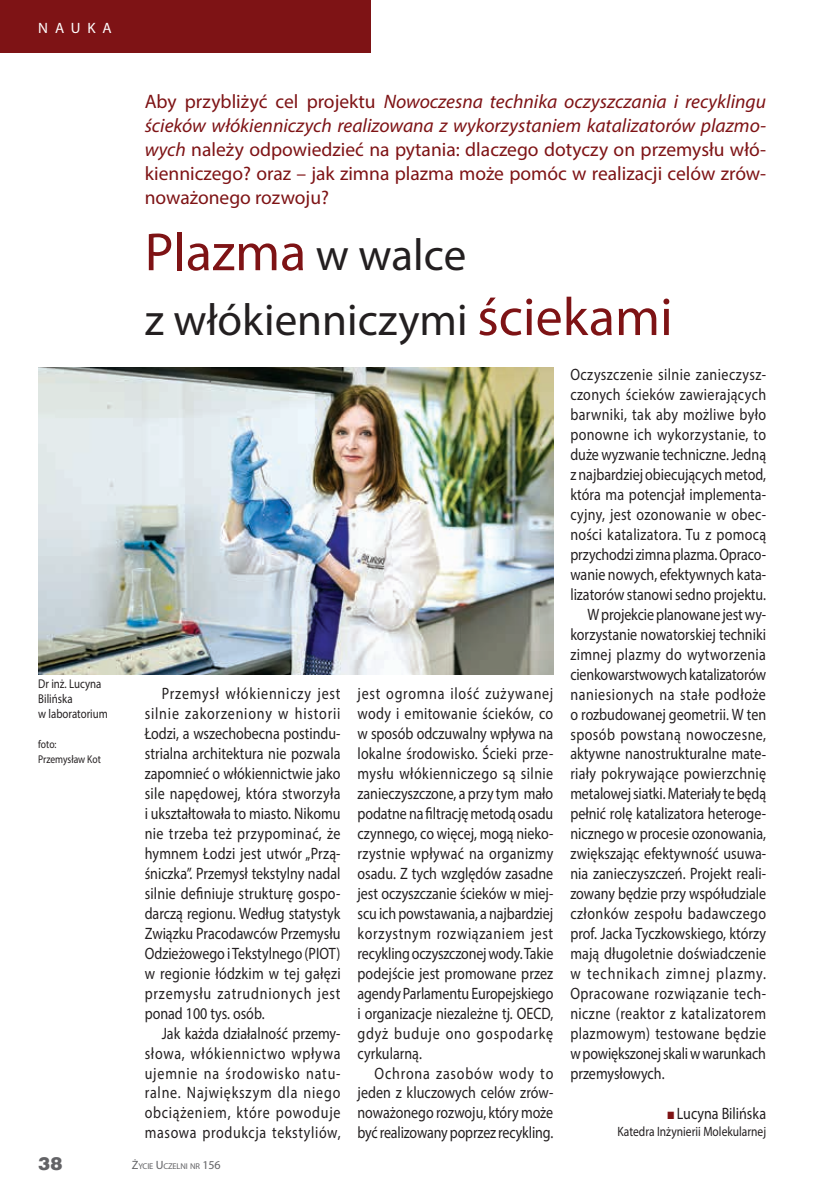
<style>
.page{position:relative;width:830px;height:1191px;background:#fff}
.page>*{position:absolute;margin:0;border:0;box-sizing:border-box;transform-origin:0 0}
.t1{font:54px "Myriad Pro";color:#7e1315}
.t2{font:45px "Myriad Pro";color:#231f20}
.t3{font:19.5px/24px "Myriad Pro";color:#7e1315;text-align:justify}
.t4{font:900 18px "Switzerland";color:#636366}
.t5{font:16.5px/20px "Myriad Pro";letter-spacing:.005em;color:#231f20;text-align:justify;scale:.85 1}
.t6{font:16.5px "Myriad Pro";letter-spacing:.03em;color:#231f20;scale:.85 1}
.t7{font:16.5px "Myriad Pro";letter-spacing:.025em;color:#231f20;scale:.85 1}
.t8{font:16.5px "Myriad Pro";letter-spacing:.04em;color:#231f20;scale:.85 1}
.t9{font:16.5px "Myriad Pro";letter-spacing:.035em;color:#231f20;scale:.85 1}
.t10{font:16.5px "Myriad Pro";letter-spacing:.065em;color:#231f20;scale:.85 1}
.t11{font:15px "Myriad Pro";letter-spacing:.46em;color:#fff}
.t12{font:13.5px "Myriad Pro";color:#231f20;scale:.85 1}
.t13{font:12.75px/15px "Myriad Pro";color:#231f20;scale:.85 1}
.t14{font:11.25px/15px "Myriad Pro";letter-spacing:-.005em;color:#231f20;scale:.85 1}
.t15{font:8.4px "Myriad Pro";letter-spacing:-.015em;color:#636366}
.s1{font-style:italic}
.s2{font-size:45px;color:#231f20}
.s3{font-size:54px;color:#7e1315}
.s4{font-size:12px}
.s5{font-family:"Dixieland Normal";font-size:10.5px;color:#7e1315}
</style>
<div class="page">
<div style="left:0;top:0;width:370px;height:53px;background:#7e1315"></div>
<img style="left:38px;top:368px;width:515px;height:306px">
<p class="t11" style="left:38px;top:18px;width:75px">NAUKA</p>
<p class="t13" style="left:38px;top:676px;width:83px">Dr inż. Lucyna<br>Bilińska<br>w laboratorium</p>
<p class="t14" style="left:38px;top:736px;width:75px">foto:<br>Przemysław Kot</p>
<p class="t4" style="left:38px;top:1152px;width:26px">38</p>
<p class="t3" style="left:145px;top:89px;width:622px">Aby przybliżyć cel projektu <span class="s1">Nowoczesna technika oczyszczania i recyklingu ścieków włókienniczych realizowana z wykorzystaniem katalizatorów plazmo&shy;wych</span> należy odpowiedzieć na pytania: dlaczego dotyczy on przemysłu włó&shy;kienniczego? oraz – jak zimna plazma może pomóc w realizacji celów zrów&shy;noważonego rozwoju?</p>
<h1 class="t1" style="left:145px;top:219px;width:323px">Plazma <span class="s2">w walce</span></h1>
<h2 class="t2" style="left:145px;top:292px;width:529px">z włókienniczymi <span class="s3">ściekami</span></h2>
<p class="t5" style="left:145px;top:683px;width:232px;text-indent:17px">Przemysł włókienniczy jest silnie zakorzeniony w historii Łodzi, a wszechobecna postindu&shy;strialna architektura nie pozwala zapomnieć o włókiennictwie jako sile napędowej, która stworzyła i ukształtowała to miasto. Nikomu nie trzeba też przypominać, że hymnem Łodzi jest utwór „Przą&shy;śniczka”. Przemysł tekstylny nadal silnie definiuje strukturę gospo&shy;darczą regionu. Według statystyk Związku Pracodawców Przemysłu Odzieżowego i Tekstylnego (PIOT) w regionie łódzkim w tej gałęzi przemysłu zatrudnionych jest ponad 100 tys. osób.</p>
<p class="t5" style="left:145px;top:1022px;width:232px;text-indent:17px">Jak każda działalność przemy&shy;słowa, włókiennictwo wpływa ujemnie na środowisko natu&shy;ralne. Największym dla niego obciążeniem, które powoduje masowa produkcja tekstyliów,</p>
<p class="t15" style="left:132px;top:1161px;width:90px"><span class="s4">Ż</span>YCIE <span class="s4">U</span>CZELNI NR <span class="s4">156</span></p>
<p class="t5" style="left:357px;top:683px;width:232px">jest ogromna ilość zużywanej wody i emitowanie ścieków, co w sposób odczuwalny wpływa na lokalne środowisko. Ścieki prze&shy;mysłu włókienniczego są silnie zanieczyszczone, a przy tym mało podatne na filtrację metodą osadu czynnego, co więcej, mogą nieko&shy;rzystnie wpływać na organizmy osadu. Z tych względów zasadne jest oczyszczanie ścieków w miej&shy;scu ich powstawania, a najbardziej korzystnym rozwiązaniem jest recykling oczyszczonej wody. Takie podejście jest promowane przez agendy Parlamentu Europejskiego i organizacje niezależne tj. OECD, gdyż buduje ono gospodarkę cyrkularną.</p>
<p class="t5" style="left:357px;top:1062px;width:232px;text-indent:17px">Ochrona zasobów wody to jeden z kluczowych celów zrów&shy;noważonego rozwoju, który może być realizowany poprzez recykling.</p>
<p class="t6" style="left:570px;top:364px;width:232px">Oczyszczenie silnie zanieczysz-</p>
<p class="t7" style="left:570px;top:384px;width:232px">czonych ścieków zawierających</p>
<p class="t7" style="left:570px;top:404px;width:232px">barwniki, tak aby możliwe było</p>
<p class="t7" style="left:570px;top:424px;width:232px">ponowne ich wykorzystanie, to</p>
<p class="t5" style="left:570px;top:444px;width:232px">duże wyzwanie techniczne. Jedną</p>
<p class="t5" style="left:570px;top:464px;width:231px">z najbardziej obiecujących metod,</p>
<p class="t5" style="left:570px;top:484px;width:232px">która ma potencjał implementa-</p>
<p class="t5" style="left:570px;top:504px;width:232px">cyjny, jest ozonowanie w obec-</p>
<p class="t5" style="left:570px;top:524px;width:232px">ności katalizatora. Tu z pomocą</p>
<p class="t5" style="left:570px;top:544px;width:232px">przychodzi zimna plazma. Opraco-</p>
<p class="t5" style="left:570px;top:564px;width:232px">wanie nowych, efektywnych kata-</p>
<p class="t5" style="left:570px;top:584px;width:232px">lizatorów stanowi sedno projektu.</p>
<p class="t5" style="left:587px;top:604px;width:212px">W projekcie planowane jest wy-</p>
<p class="t5" style="left:570px;top:624px;width:232px">korzystanie nowatorskiej techniki</p>
<p class="t7" style="left:570px;top:644px;width:231px">zimnej plazmy do wytworzenia</p>
<p class="t5" style="left:570px;top:664px;width:232px">cienkowarstwowych katalizatorów</p>
<p class="t8" style="left:570px;top:684px;width:231px">naniesionych na stałe podłoże</p>
<p class="t5" style="left:570px;top:704px;width:232px">o rozbudowanej geometrii. W ten</p>
<p class="t6" style="left:570px;top:724px;width:232px">sposób powstaną nowoczesne,</p>
<p class="t5" style="left:570px;top:743px;width:232px">aktywne nanostrukturalne mate-</p>
<p class="t5" style="left:570px;top:763px;width:232px">riały pokrywające powierzchnię</p>
<p class="t5" style="left:570px;top:783px;width:232px">metalowej siatki. Materiały te będą</p>
<p class="t5" style="left:570px;top:803px;width:232px">pełnić rolę katalizatora heteroge-</p>
<p class="t5" style="left:570px;top:823px;width:232px">nicznego w procesie ozonowania,</p>
<p class="t5" style="left:570px;top:843px;width:232px">zwiększając efektywność usuwa-</p>
<p class="t5" style="left:570px;top:863px;width:232px">nia zanieczyszczeń. Projekt reali-</p>
<p class="t5" style="left:570px;top:883px;width:232px">zowany będzie przy współudziale</p>
<p class="t6" style="left:570px;top:903px;width:232px">członków zespołu badawczego</p>
<p class="t5" style="left:570px;top:923px;width:232px">prof. Jacka Tyczkowskiego, którzy</p>
<p class="t5" style="left:570px;top:943px;width:232px">mają długoletnie doświadczenie</p>
<p class="t10" style="left:570px;top:963px;width:232px">w technikach zimnej plazmy.</p>
<p class="t9" style="left:570px;top:983px;width:232px">Opracowane rozwiązanie tech-</p>
<p class="t6" style="left:570px;top:1003px;width:231px">niczne (reaktor z katalizatorem</p>
<p class="t6" style="left:570px;top:1023px;width:232px">plazmowym) testowane będzie</p>
<p class="t5" style="left:570px;top:1043px;width:231px">w powiększonej skali w warunkach</p>
<p class="t5" style="left:570px;top:1063px;width:112px">przemysłowych.</p>
<p class="t5" style="left:667px;top:1103px;width:117px"><span class="s5">n</span> Lucyna Bilińska</p>
<p class="t12" style="left:617px;top:1123px;width:176px">Katedra Inżynierii Molekularnej</p>
</div>
